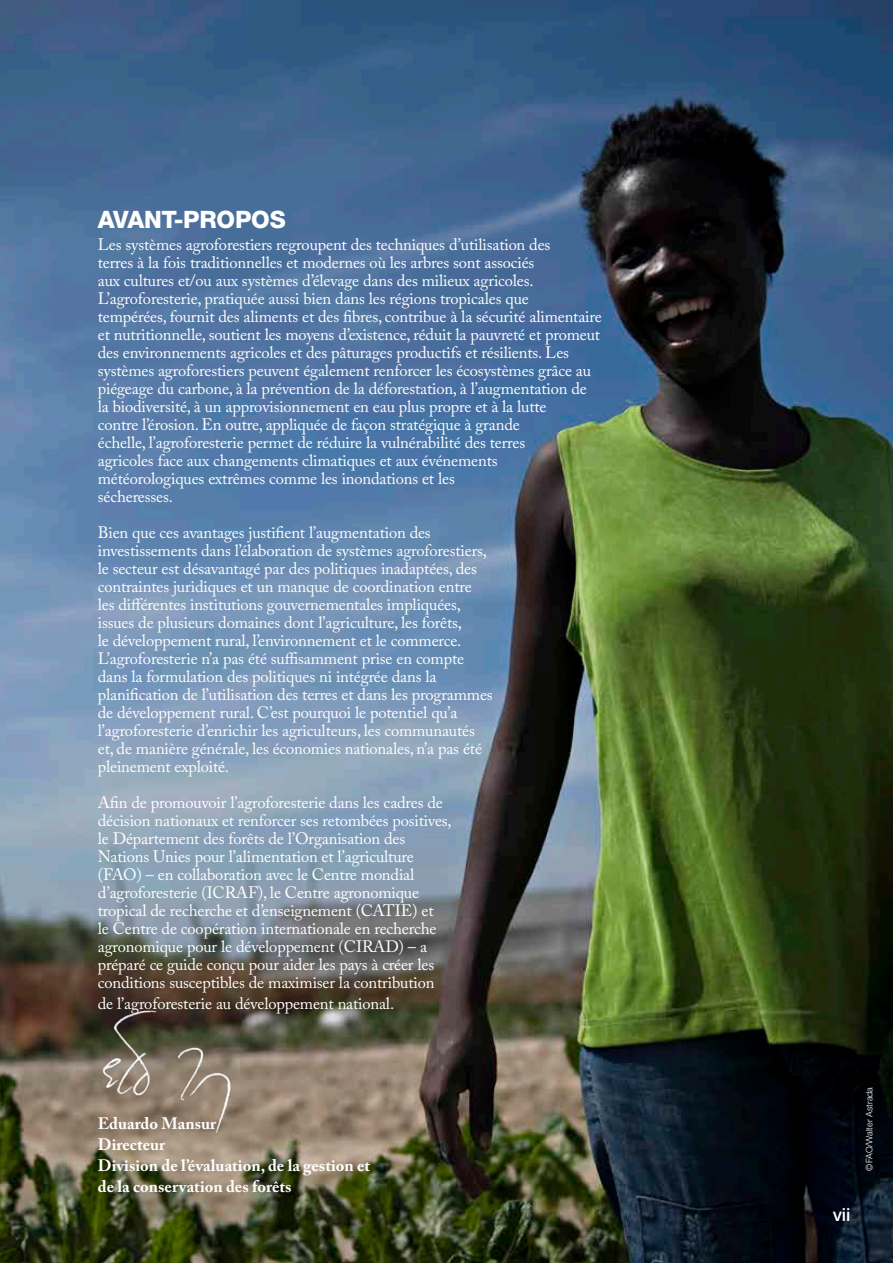
<style>
.page{position:relative;width:893px;height:1263px;background:#fff}
.page>*{position:absolute;margin:0;border:0;box-sizing:border-box;transform-origin:0 0}
.t1{font:800 24px "Helvetica Neue LT Std";letter-spacing:-.01em;color:#fff}
.t2{font:500 18px "Helvetica Neue LT Std";color:#fff}
.t3{font:16.5px/18px "Adobe Caslon Pro";letter-spacing:-.01em;color:#fff}
.t4{font:700 16.5px/20.7px "Adobe Caslon Pro";color:#fff}
.t5{font:300 9px "Helvetica Neue LT Std";color:#fff}
</style>
<div class="page">
<img style="left:0;top:0;width:893px;height:1263px">
<img style="left:75px;top:999px;width:176px;height:146px">
<h1 class="t1" style="left:98px;top:205px;width:189px">AVANT-PROPOS</h1>
<p class="t3" style="left:98px;top:235px;width:505px">Les systèmes agroforestiers regroupent des techniques d’utilisation des<br>terres à la fois traditionnelles et modernes où les arbres sont associés<br>aux cultures et/ou aux systèmes d’élevage dans des milieux agricoles.<br>L’agroforesterie, pratiquée aussi bien dans les régions tropicales que tempérées, fournit des aliments et des fibres, contribue à la sécurité alimentaire et nutritionnelle, soutient les moyens d’existence, réduit la pauvreté et promeut des environnements agricoles et des pâturages productifs et résilients. Les systèmes agroforestiers peuvent également renforcer les écosystèmes grâce au piégeage du carbone, à la prévention de la déforestation, à l’augmentation de la biodiversité, à un approvisionnement en eau plus propre et à la lutte<br>contre l’érosion. En outre, appliquée de façon stratégique à grande<br>échelle, l’agroforesterie permet de réduire la vulnérabilité des terres<br>agricoles face aux changements climatiques et aux événements météorologiques extrêmes comme les inondations et les<br>sécheresses.</p>
<p class="t3" style="left:98px;top:523px;width:397px">Bien que ces avantages justifient l’augmentation des investissements dans l’élaboration de systèmes agroforestiers, le secteur est désavantagé par des politiques inadaptées, des contraintes juridiques et un manque de coordination entre<br>les différentes institutions gouvernementales impliquées, issues de plusieurs domaines dont l’agriculture, les forêts,<br>le développement rural, l’environnement et le commerce.<br>L’agroforesterie n’a pas été suffisamment prise en compte dans la formulation des politiques ni intégrée dans la planification de l’utilisation des terres et dans les programmes de développement rural. C’est pourquoi le potentiel qu’a l’agroforesterie d’enrichir les agriculteurs, les communautés et, de manière générale, les économies nationales, n’a pas été pleinement exploité.</p>
<p class="t3" style="left:98px;top:793px;width:355px">Afin de promouvoir l’agroforesterie dans les cadres de décision nationaux et renforcer ses retombées positives, le Département des forêts de l’Organisation des Nations Unies pour l’alimentation et l’agriculture (FAO) – en collaboration avec le Centre mondial d’agroforesterie (ICRAF), le Centre agronomique tropical de recherche et d’enseignement (CATIE) et<br>le Centre de coopération internationale en recherche agronomique pour le développement (CIRAD) – a préparé ce guide conçu pour aider les pays à créer les conditions susceptibles de maximiser la contribution</p>
<p class="t3" style="left:98px;top:994px;width:298px">de l’agroforesterie au développement national.</p>
<p class="t4" style="left:98px;top:1113px;width:274px">Eduardo Mansur<br>Directeur<br>Division de l’évaluation, de la gestion et de la conservation des forêts</p>
<p class="t2" style="left:833px;top:1203px;width:19px">vii</p>
<p class="t5" style="left:864px;top:1170px;width:85px;rotate:-90deg">©FAO/Walter Astrada</p>
</div>
